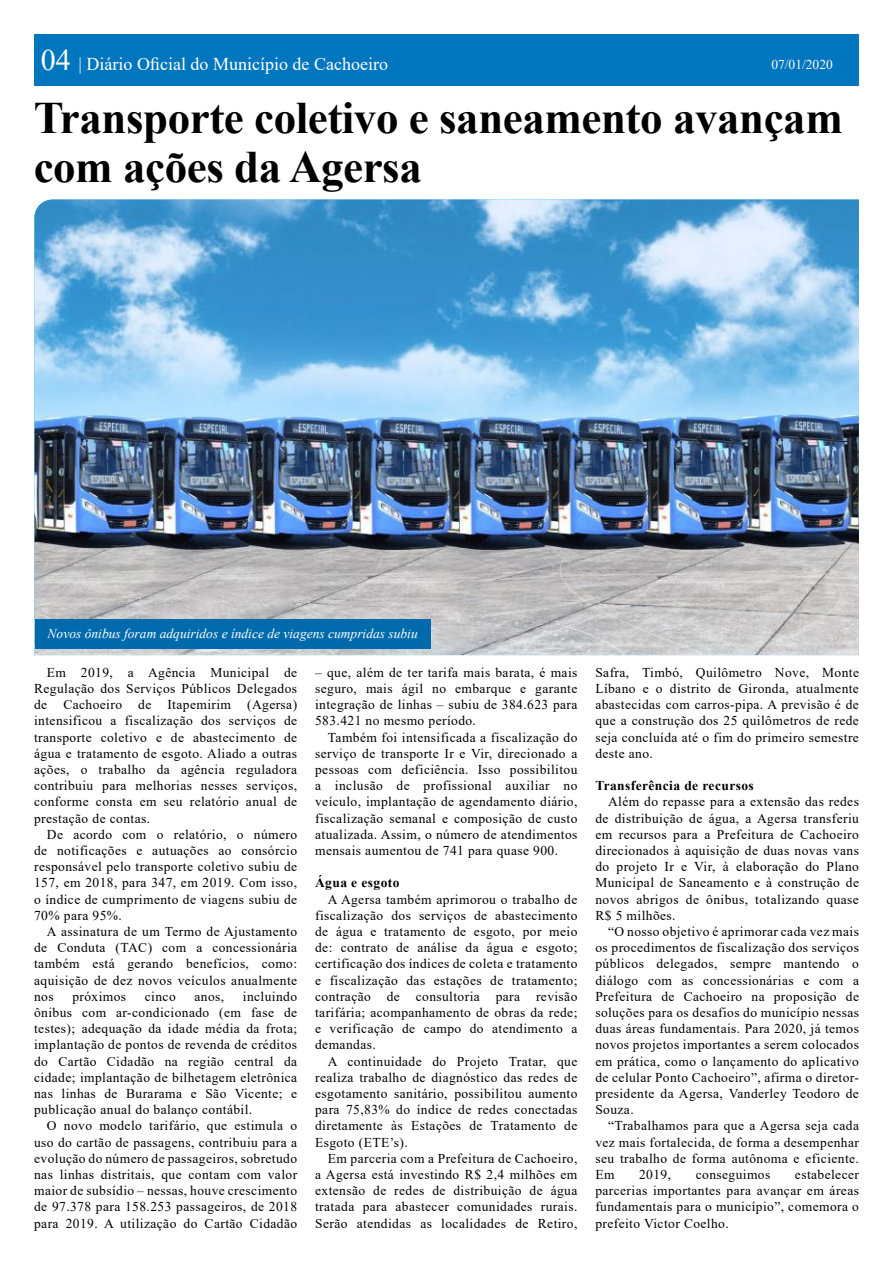
<style>
.page{position:relative;width:893px;height:1263px;background:#fff}
.page>*{position:absolute;margin:0;border:0;box-sizing:border-box;transform-origin:0 0}
.t1{font:700 45px/49.5px "Times New Roman";letter-spacing:-.01em;color:#000}
.t2{font:18px "Times New Roman";color:#fff}
.t3{font:13.5px/16.2px "Times New Roman";letter-spacing:.03em;color:#000;text-align:justify}
.t4{font:italic 13.5px "Times New Roman";color:#fff}
.t5{font:700 13.5px "Times New Roman";letter-spacing:.03em;color:#000}
.t6{font:13.5px "Times New Roman";color:#fff}
.s1{font-size:30px}
</style>
<div class="page">
<img style="left:34px;top:200px;width:825px;height:456px">
<div style="left:34px;top:34px;width:824px;height:52px;background:#0076be"></div>
<div style="left:35px;top:620px;width:396px;height:29px;background:#006aac"></div>
<h2 class="t2" style="left:41px;top:51px;width:349px"><span class="s1">04</span> | Diário Oficial do Município de Cachoeiro</h2>
<p class="t6" style="left:771px;top:54px;width:63px">07/01/2020</p>
<h1 class="t1" style="left:34px;top:91px;width:811px">Transporte coletivo e saneamento avançam com ações da Agersa</h1>
<p class="t4" style="left:48px;top:624px;width:372px">Novos ônibus foram adquiridos e índice de viagens cumpridas subiu</p>
<p class="t3" style="left:34px;top:664px;width:265px;text-indent:13px">Em 2019, a Agência Municipal de Regulação dos Serviços Públicos Delegados de Cachoeiro de Itapemirim (Agersa) intensificou a fiscalização dos serviços de transporte coletivo e de abastecimento de água e tratamento de esgoto. Aliado a outras ações, o trabalho da agência reguladora contribuiu para melhorias nesses serviços, conforme consta em seu relatório anual de prestação de contas.</p>
<p class="t3" style="left:34px;top:826px;width:265px;text-indent:13px">De acordo com o relatório, o número de notificações e autuações ao consórcio responsável pelo transporte coletivo subiu de 157, em 2018, para 347, em 2019. Com isso, o índice de cumprimento de viagens subiu de 70% para 95%.</p>
<p class="t3" style="left:34px;top:923px;width:265px;text-indent:13px">A assinatura de um Termo de Ajustamento de Conduta (TAC) com a concessionária também está gerando benefícios, como: aquisição de dez novos veículos anualmente nos</p>
<p class="t3" style="left:34px;top:988px;width:265px;text-indent:209px">incluindo ônibus com ar-condicionado (em fase de testes); adequação da idade média da frota; implantação de pontos de revenda de créditos do Cartão Cidadão na região central da cidade; implantação de bilhetagem eletrônica nas linhas de Burarama e São Vicente; e publicação anual do balanço contábil.</p>
<p class="t3" style="left:34px;top:1117px;width:265px;text-indent:13px">O novo modelo tarifário, que estimula o uso do cartão de passagens, contribuiu para a evolução do número de passageiros, sobretudo nas linhas distritais, que contam com valor maior de subsídio – nessas, houve crescimento de 97.378 para 158.253 passageiros, de 2018 para 2019. A utilização do Cartão Cidadão</p>
<p class="t3" style="left:72px;top:988px;width:55px">próximos</p>
<p class="t3" style="left:145px;top:988px;width:32px">cinco</p>
<p class="t3" style="left:194px;top:988px;width:31px">anos,</p>
<p class="t3" style="left:315px;top:664px;width:264px">– que, além de ter tarifa mais barata, é mais seguro, mais ágil no embarque e garante integração de linhas – subiu de 384.623 para 583.421 no mesmo período.</p>
<p class="t3" style="left:315px;top:728px;width:264px;text-indent:13px">Também foi intensificada a fiscalização do serviço de transporte Ir e Vir, direcionado a pessoas com deficiência. Isso possibilitou a inclusão de profissional auxiliar no veículo, implantação de agendamento diário, fiscalização semanal e composição de custo atualizada. Assim, o número de atendimentos mensais aumentou de 741 para quase 900.</p>
<p class="t5" style="left:315px;top:873px;width:86px">Água e esgoto</p>
<p class="t3" style="left:315px;top:890px;width:264px;text-indent:13px">A Agersa também aprimorou o trabalho de fiscalização dos serviços de abastecimento de água e tratamento de esgoto, por meio de: contrato de análise da água e esgoto; certificação dos índices de coleta e tratamento e fiscalização das estações de tratamento; contração de consultoria para revisão tarifária; acompanhamento de obras da rede; e verificação de campo do atendimento a demandas.</p>
<p class="t3" style="left:315px;top:1052px;width:264px;text-indent:13px">A continuidade do Projeto Tratar, que realiza trabalho de diagnóstico das redes de esgotamento sanitário, possibilitou aumento para 75,83% do índice de redes conectadas diretamente às Estações de Tratamento de Esgoto (ETE’s).</p>
<p class="t3" style="left:315px;top:1150px;width:264px;text-indent:13px">Em parceria com a Prefeitura de Cachoeiro, a Agersa está investindo R$ 2,4 milhões em extensão de redes de distribuição de água tratada para abastecer comunidades rurais.<br>Serão atendidas as localidades de Retiro,</p>
<p class="t3" style="left:595px;top:664px;width:265px">Safra, Timbó, Quilômetro Nove, Monte Líbano e o distrito de Gironda, atualmente abastecidas com carros-pipa. A previsão é de que a construção dos 25 quilômetros de rede seja concluída até o fim do primeiro semestre deste ano.</p>
<p class="t5" style="left:595px;top:776px;width:160px">Transferência de recursos</p>
<p class="t3" style="left:595px;top:793px;width:265px;text-indent:13px">Além do repasse para a extensão das redes de distribuição de água, a Agersa transferiu em recursos para a Prefeitura de Cachoeiro direcionados à aquisição de duas novas vans do projeto Ir e Vir, à elaboração do Plano Municipal de Saneamento e à construção de novos abrigos de ônibus, totalizando quase R$ 5 milhões.</p>
<p class="t3" style="left:595px;top:923px;width:265px;text-indent:13px">“O nosso objetivo é aprimorar cada vez mais os procedimentos de fiscalização dos serviços públicos delegados, sempre mantendo o diálogo com as concessionárias e com a Prefeitura de Cachoeiro na proposição de soluções para os desafios do município nessas duas áreas fundamentais. Para 2020, já temos novos projetos importantes a serem colocados em prática, como o lançamento do aplicativo de celular Ponto Cachoeiro”, afirma o diretor&shy;presidente da Agersa, Vanderley Teodoro de Souza.</p>
<p class="t3" style="left:595px;top:1117px;width:265px;text-indent:13px">“Trabalhamos para que a Agersa seja cada vez mais fortalecida, de forma a desempenhar seu trabalho de forma autônoma e eficiente.<br>Em</p>
<p class="t3" style="left:595px;top:1166px;width:265px;text-indent:200px">estabelecer parcerias importantes para avançar em áreas fundamentais para o município”, comemora o prefeito Victor Coelho.</p>
<p class="t3" style="left:639px;top:1166px;width:33px">2019,</p>
<p class="t3" style="left:696px;top:1166px;width:76px">conseguimos</p>
</div>
